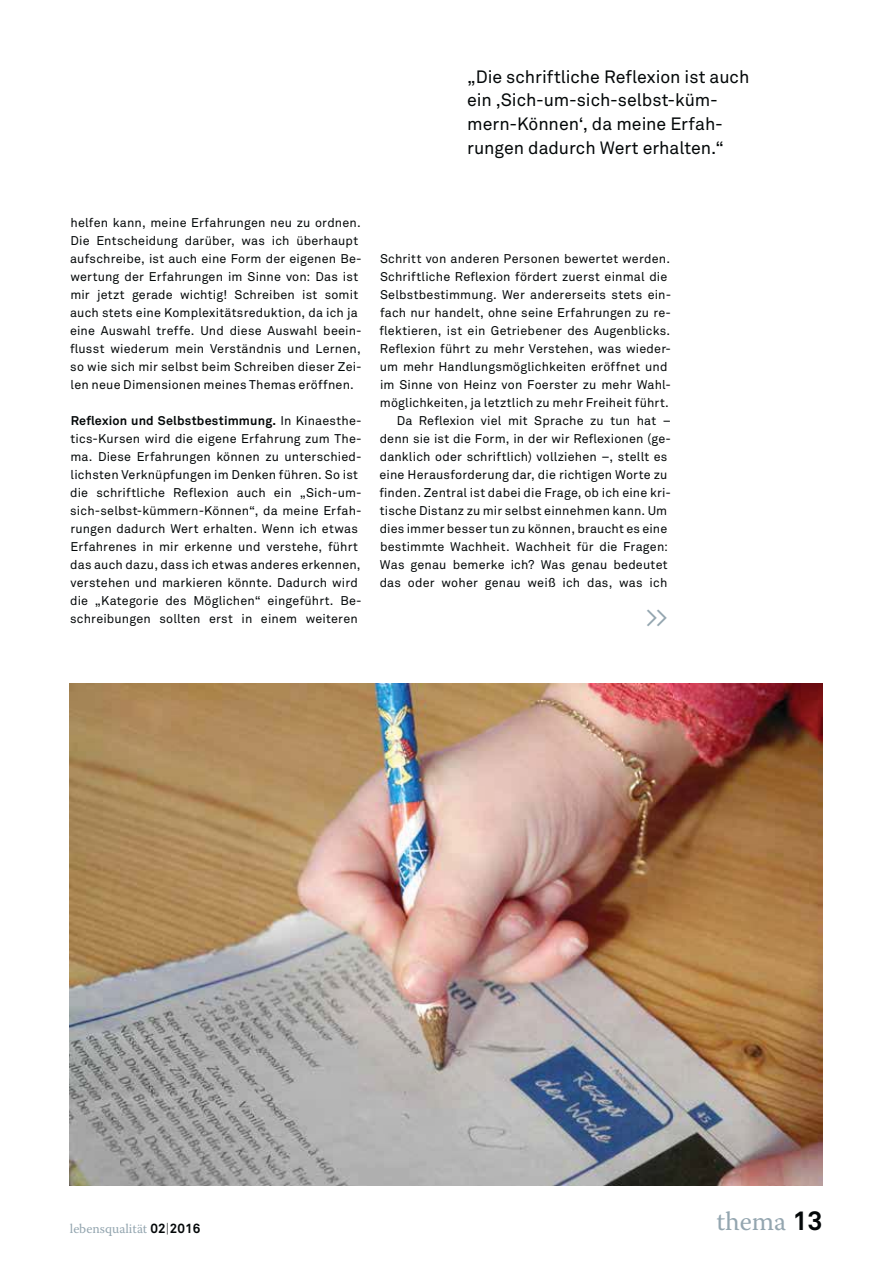
<style>
.page{position:relative;width:893px;height:1263px;background:#fff}
.page>*{position:absolute;margin:0;border:0;box-sizing:border-box;transform-origin:0 0}
.t1{font:26.55px "Warnock Pro";color:#94a6b0}
.t2{font:26.55px "Akkurat Pro";color:#94a6b0}
.t3{font:17.7px/23.5px "Akkurat Pro";color:#040809}
.t4{font:13.35px "Warnock Pro";color:#94a6b0}
.t5{font:12.6px/18px "Akkurat Pro";letter-spacing:.015em;color:#040809}
.s1{font-weight:700}
.s2{font-family:"Akkurat Pro";font-weight:700;color:#040809}
.s3{font-family:"Akkurat Light Pro";color:#040809}
</style>
<div class="page">
<img style="left:70px;top:684px;width:753px;height:501px">
<h2 class="t3" style="left:467px;top:67px;width:284px">„Die schriftliche Reflexion ist auch ein ‚Sich-um-sich-selbst-küm&shy;mern-Können‘, da meine Erfah&shy;rungen dadurch Wert erhalten.“</h2>
<p class="t5" style="left:70px;top:215px;width:293px">helfen kann, meine Erfahrungen neu zu ordnen.<br>Die Entscheidung darüber, was ich überhaupt aufschreibe, ist auch eine Form der eigenen Be&shy;wertung der Erfahrungen im Sinne von: Das ist mir jetzt gerade wichtig! Schreiben ist somit auch stets eine Komplexitätsreduktion, da ich ja eine Auswahl treffe. Und diese Auswahl beein&shy;flusst wiederum mein Verständnis und Lernen, so wie sich mir selbst beim Schreiben dieser Zei&shy;len neue Dimensionen meines Themas eröffnen.</p>
<p class="t5" style="left:70px;top:413px;width:293px"><span class="s1">Reflexion und Selbstbestimmung.</span> In Kinaesthe&shy;tics-Kursen wird die eigene Erfahrung zum The&shy;ma. Diese Erfahrungen können zu unterschied&shy;lichsten Verknüpfungen im Denken führen. So ist die schriftliche Reflexion auch ein „Sich-um&shy;sich-selbst-kümmern-Können“, da meine Erfah&shy;rungen dadurch Wert erhalten. Wenn ich etwas Erfahrenes in mir erkenne und verstehe, führt das auch dazu, dass ich etwas anderes erkennen, verstehen und markieren könnte. Dadurch wird die „Kategorie des Möglichen“ eingeführt. Be&shy;schreibungen sollten erst in einem weiteren</p>
<p class="t5" style="left:380px;top:251px;width:292px">Schritt von anderen Personen bewertet werden.</p>
<p class="t5" style="left:380px;top:269px;width:289px">Schriftliche Reflexion fördert zuerst einmal die</p>
<p class="t5" style="left:380px;top:287px;width:293px">Selbstbestimmung. Wer andererseits stets ein-</p>
<p class="t5" style="left:380px;top:305px;width:293px">fach nur handelt, ohne seine Erfahrungen zu re-</p>
<p class="t5" style="left:380px;top:323px;width:292px">flektieren, ist ein Getriebener des Augenblicks.</p>
<p class="t5" style="left:380px;top:341px;width:293px">Reflexion führt zu mehr Verstehen, was wieder-</p>
<p class="t5" style="left:380px;top:359px;width:289px">um mehr Handlungsmöglichkeiten eröffnet und</p>
<p class="t5" style="left:380px;top:377px;width:292px">im Sinne von Heinz von Foerster zu mehr Wahl-</p>
<p class="t5" style="left:380px;top:395px;width:290px">möglichkeiten, ja letztlich zu mehr Freiheit führt.</p>
<p class="t5" style="left:397px;top:413px;width:276px">Da Reflexion viel mit Sprache zu tun hat –</p>
<p class="t5" style="left:380px;top:431px;width:293px">denn sie ist die Form, in der wir Reflexionen (ge-</p>
<p class="t5" style="left:380px;top:449px;width:289px">danklich oder schriftlich) vollziehen –, stellt es</p>
<p class="t5" style="left:379px;top:467px;width:289px">eine Herausforderung dar, die richtigen Worte zu</p>
<p class="t5" style="left:380px;top:485px;width:293px">finden. Zentral ist dabei die Frage, ob ich eine kri-</p>
<p class="t5" style="left:380px;top:503px;width:289px">tische Distanz zu mir selbst einnehmen kann. Um</p>
<p class="t5" style="left:380px;top:521px;width:289px">dies immer besser tun zu können, braucht es eine</p>
<p class="t5" style="left:380px;top:539px;width:289px">bestimmte Wachheit. Wachheit für die Fragen:</p>
<p class="t5" style="left:380px;top:557px;width:289px">Was genau bemerke ich? Was genau bedeutet</p>
<p class="t5" style="left:380px;top:575px;width:289px">das oder woher genau weiß ich das, was ich</p>
<h1 class="t2" style="left:645px;top:607px;width:24px">&gt;&gt;</h1>
<p class="t4" style="left:70px;top:1223px;width:132px">lebensqualität <span class="s2">02</span><span class="s3">|</span> <span class="s2">2016</span></p>
<h1 class="t1" style="left:716px;top:1211px;width:108px">thema <span class="s2">13</span></h1>
</div>
